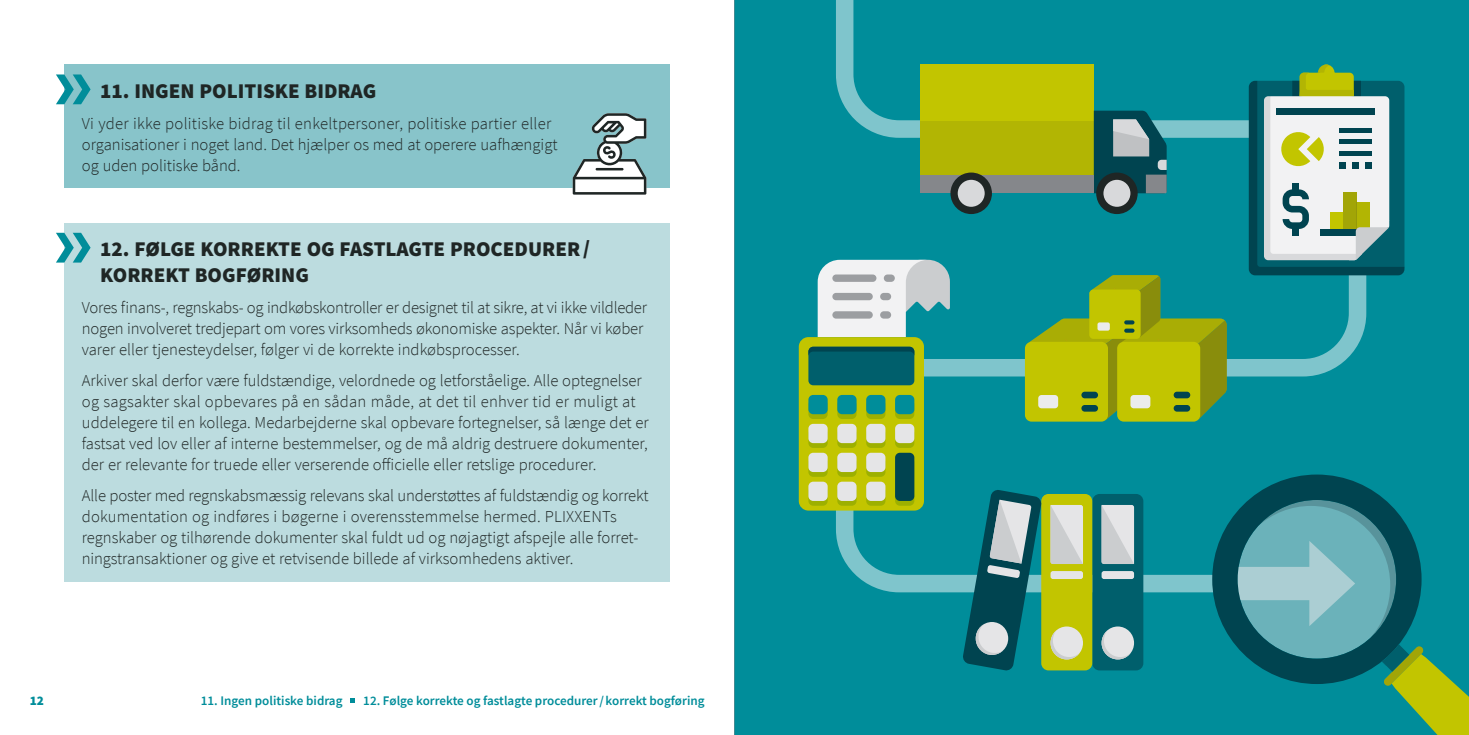
<style>
.page{position:relative;width:1469px;height:735px;background:#fff}
.page>*{position:absolute;margin:0;border:0;box-sizing:border-box;transform-origin:0 0}
.t1{font:900 21px/26.2px "Source Sans Pro";color:#1f2625}
.t2{font:300 16.62px/21px "Source Sans Pro";color:#1f2625}
.t3{font:600 13.12px "Source Sans Pro";color:#008d9a}
.t4{font:900 13.12px "Source Sans Pro";color:#008d9a}
</style>
<div class="page">
<div style="left:734px;top:0;width:734px;height:734px;background:#008d9a"></div>
<svg style="left:350px;top:698px;width:5px;height:5px"></svg>
<div style="left:64px;top:64px;width:606px;height:124px;background:#88c4ca"></div>
<div style="left:64px;top:223px;width:606px;height:358px;background:#bcdcdf"></div>
<svg style="left:56px;top:74px;width:35px;height:30px"></svg>
<svg style="left:56px;top:233px;width:35px;height:29px"></svg>
<svg style="left:834px;top:0;width:533px;height:593px"></svg>
<div style="left:1092px;top:493px;width:51px;height:177px;background:#005f6c;border-radius:7px"></div>
<div style="left:1041px;top:493px;width:51px;height:177px;background:#c2c500;border-radius:7px"></div>
<svg style="left:1101px;top:626px;width:33px;height:33px"></svg>
<svg style="left:1050px;top:626px;width:33px;height:33px"></svg>
<svg style="left:1101px;top:629px;width:29px;height:30px"></svg>
<svg style="left:1050px;top:629px;width:29px;height:30px"></svg>
<svg style="left:1101px;top:570px;width:33px;height:8px"></svg>
<svg style="left:1050px;top:570px;width:33px;height:8px"></svg>
<svg style="left:1101px;top:505px;width:33px;height:58px;background:#d5d7d9"></svg>
<svg style="left:1050px;top:505px;width:33px;height:58px;background:#d8d9d9"></svg>
<svg style="left:962px;top:489px;width:79px;height:181px"></svg>
<div style="left:920px;top:64px;width:173px;height:129px;background:#c2c500"></div>
<div style="left:920px;top:121px;width:173px;height:72px;background:#b2b503"></div>
<div style="left:920px;top:175px;width:173px;height:18px;background:#85878b"></div>
<div style="left:1096px;top:172px;width:41px;height:42px;background:#1f2625;border-radius:50%"></div>
<div style="left:1103px;top:180px;width:27px;height:27px;background:#d8d9db;border-radius:50%"></div>
<div style="left:950px;top:172px;width:42px;height:42px;background:#1f2625;border-radius:50%"></div>
<div style="left:957px;top:180px;width:27px;height:27px;background:#d8d9db;border-radius:50%"></div>
<svg style="left:1093px;top:111px;width:73px;height:82px;background:#447077"></svg>
<svg style="left:1024px;top:275px;width:202px;height:146px"></svg>
<div style="left:1038px;top:395px;width:20px;height:13px;background:#ebecec;border-radius:3px"></div>
<div style="left:1081px;top:391px;width:17px;height:7px;background:#004450;border-radius:3px"></div>
<div style="left:1081px;top:405px;width:17px;height:6px;background:#004450;border-radius:3px"></div>
<svg style="left:817px;top:260px;width:133px;height:77px"></svg>
<div style="left:883px;top:274px;width:11px;height:8px;background:#9c9ea1;border-radius:4px"></div>
<div style="left:832px;top:274px;width:44px;height:8px;background:#9c9ea1;border-radius:4px"></div>
<div style="left:880px;top:293px;width:11px;height:7px;background:#9c9ea1;border-radius:4px"></div>
<div style="left:832px;top:293px;width:40px;height:7px;background:#9c9ea1;border-radius:4px"></div>
<div style="left:880px;top:311px;width:11px;height:7px;background:#9c9ea1;border-radius:4px"></div>
<div style="left:832px;top:311px;width:40px;height:7px;background:#9c9ea1;border-radius:4px"></div>
<div style="left:798px;top:337px;width:126px;height:173px;background:#c2c500;border-radius:10px"></div>
<div style="left:808px;top:346px;width:106px;height:39px;background:#005f6c;border-radius:5px"></div>
<svg style="left:808px;top:346px;width:106px;height:10px"></svg>
<svg style="left:808px;top:399px;width:19px;height:20px"></svg>
<svg style="left:837px;top:399px;width:19px;height:20px"></svg>
<svg style="left:866px;top:399px;width:19px;height:20px"></svg>
<svg style="left:895px;top:399px;width:19px;height:20px"></svg>
<svg style="left:808px;top:428px;width:19px;height:19px"></svg>
<svg style="left:837px;top:428px;width:19px;height:19px"></svg>
<svg style="left:866px;top:428px;width:19px;height:19px"></svg>
<svg style="left:895px;top:428px;width:19px;height:19px"></svg>
<div style="left:808px;top:457px;width:19px;height:19px;background:#9db000;border-radius:5px"></div>
<div style="left:837px;top:457px;width:19px;height:19px;background:#9db000;border-radius:5px"></div>
<div style="left:866px;top:457px;width:19px;height:19px;background:#9db000;border-radius:5px"></div>
<svg style="left:895px;top:457px;width:19px;height:48px"></svg>
<svg style="left:808px;top:486px;width:19px;height:19px"></svg>
<svg style="left:837px;top:486px;width:19px;height:19px"></svg>
<svg style="left:866px;top:486px;width:19px;height:19px"></svg>
<div style="left:808px;top:395px;width:19px;height:19px;background:#008d9a;border-radius:5px"></div>
<div style="left:837px;top:395px;width:19px;height:19px;background:#008d9a;border-radius:5px"></div>
<div style="left:866px;top:395px;width:19px;height:19px;background:#008d9a;border-radius:5px"></div>
<div style="left:895px;top:395px;width:19px;height:19px;background:#008d9a;border-radius:5px"></div>
<div style="left:895px;top:452px;width:19px;height:48px;background:#004450;border-radius:5px"></div>
<div style="left:808px;top:423px;width:19px;height:20px;background:#e5e5e7;border-radius:5px"></div>
<div style="left:837px;top:423px;width:19px;height:20px;background:#e5e5e7;border-radius:5px"></div>
<div style="left:866px;top:423px;width:19px;height:20px;background:#e5e5e7;border-radius:5px"></div>
<div style="left:895px;top:423px;width:19px;height:20px;background:#e5e5e7;border-radius:5px"></div>
<div style="left:808px;top:452px;width:19px;height:20px;background:#e5e5e7;border-radius:5px"></div>
<div style="left:837px;top:452px;width:19px;height:20px;background:#e5e5e7;border-radius:5px"></div>
<div style="left:866px;top:452px;width:19px;height:20px;background:#e5e5e7;border-radius:5px"></div>
<div style="left:808px;top:481px;width:19px;height:19px;background:#e5e5e7;border-radius:5px"></div>
<div style="left:837px;top:481px;width:19px;height:19px;background:#e5e5e7;border-radius:5px"></div>
<div style="left:866px;top:481px;width:19px;height:19px;background:#e5e5e7;border-radius:5px"></div>
<svg style="left:1212px;top:474px;width:209px;height:209px;fill:#004450"></svg>
<svg style="left:1257px;top:499px;width:139px;height:139px;background:#68a7af"></svg>
<svg style="left:1381px;top:644px;width:87px;height:90px"></svg>
<svg style="left:1248px;top:64px;width:156px;height:211px;background:#87ada0"></svg>
<svg style="left:572px;top:113px;width:74px;height:81px"></svg>
<hr style="left:734px;top:0;width:1px;height:734px;background:#85878b">
<p class="t1" style="left:100px;top:77px;width:277px">11. INGEN POLITISKE BIDRAG</p>
<p class="t2" style="left:82px;top:113px;width:477px">Vi yder ikke politiske bidrag til enkeltpersoner, politiske partier eller organisationer i noget land. Det hjælper os med at operere uafhængigt og uden politiske bånd.</p>
<p class="t1" style="left:100px;top:235px;width:491px">12. FØLGE KORREKTE OG FASTLAGTE PROCEDURER/<br>KORREKT BOGFØRING</p>
<p class="t2" style="left:82px;top:297px;width:566px">Vores finans-, regnskabs- og indkøbskontroller er designet til at sikre, at vi ikke vildleder nogen involveret tredjepart om vores virksomheds økonomiske aspekter. Når vi køber varer eller tjenesteydelser, følger vi de korrekte indkøbsprocesser.</p>
<p class="t2" style="left:82px;top:370px;width:568px">Arkiver skal derfor være fuldstændige, velordnede og letforståelige. Alle optegnelser og sagsakter skal opbevares på en sådan måde, at det til enhver tid er muligt at uddelegere til en kollega. Medarbejderne skal opbevare fortegnelser, så længe det er fastsat ved lov eller af interne bestemmelser, og de må aldrig destruere dokumenter, der er relevante for truede eller verserende officielle eller retslige procedurer.</p>
<p class="t2" style="left:82px;top:485px;width:568px">Alle poster med regnskabsmæssig relevans skal understøttes af fuldstændig og korrekt dokumentation og indføres i bøgerne i overensstemmelse hermed. PLIXXENTs regnskaber og tilhørende dokumenter skal fuldt ud og nøjagtigt afspejle alle forret&shy;ningstransaktioner og give et retvisende billede af virksomhedens aktiver.</p>
<p class="t4" style="left:30px;top:691px;width:16px">12</p>
<p class="t3" style="left:201px;top:691px;width:143px">11. Ingen politiske bidrag</p>
<p class="t3" style="left:363px;top:691px;width:343px">12. Følge korrekte og fastlagte procedurer/korrekt bogføring</p>
</div>
